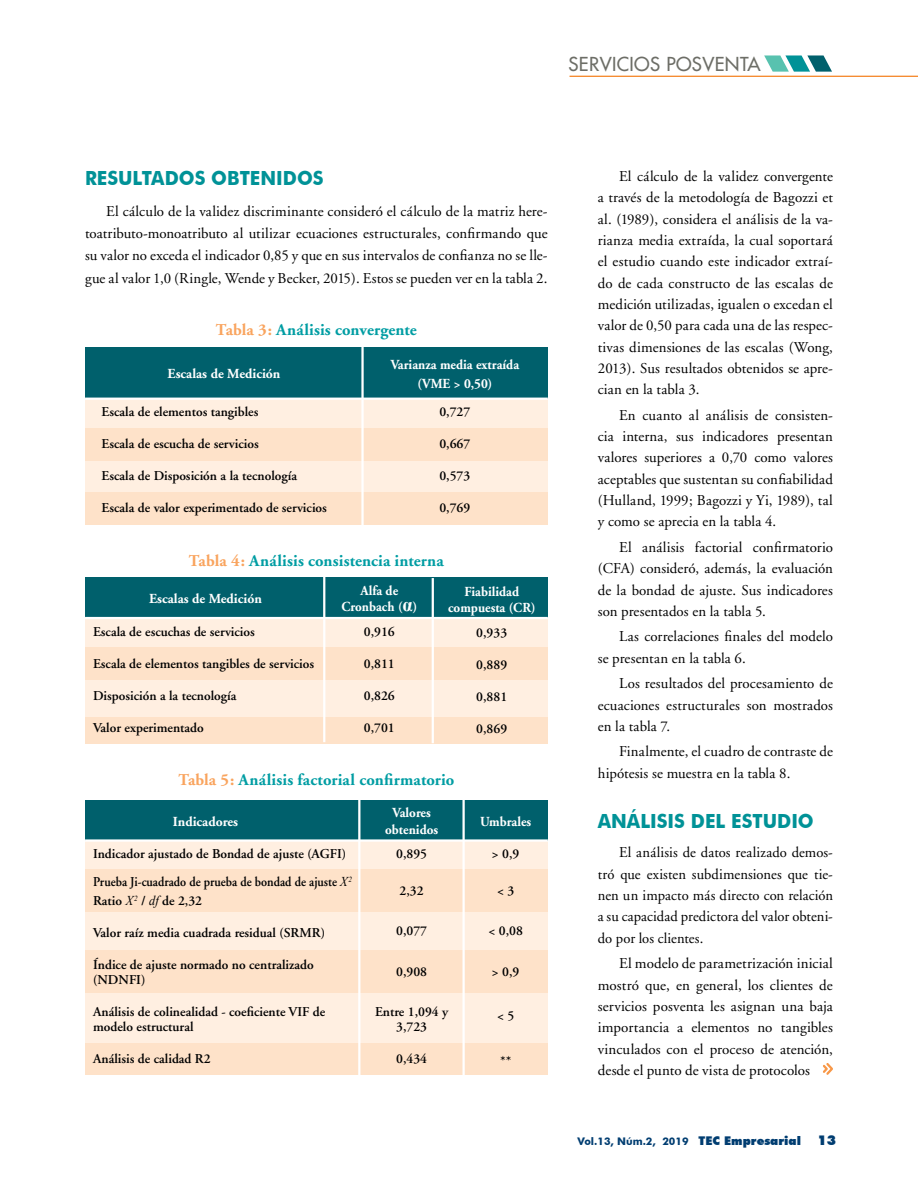
<style>
.page{position:relative;width:918px;height:1188px;background:#fff}
.page>*{position:absolute;margin:0;border:0;box-sizing:border-box;transform-origin:0 0}
.t1{font:700 19.5px "Futura BT";color:#009297;scale:.95 1}
.t2{font:18.75px "Futura";letter-spacing:.02em;color:#6d6e67}
.t3{font:700 16.5px "Adobe Garamond";letter-spacing:.005em;color:#009da3}
.t4{font:15px/21.3px "Adobe Garamond";letter-spacing:.005em;color:#000;text-align:justify}
.t5{font:700 13.8px/16.5px "Adobe Garamond";color:#fff;text-align:center;scale:.95 1}
.t6{font:700 13.8px "Adobe Garamond";color:#fff}
.t7{font:600 13.5px/15px "Adobe Garamond";color:#000}
.t8{font:700 10.5px "Futura BT";color:#003d71}
.s1{color:#f9a45e}
.s2{font-family:"Times New Roman";font-size:19.5px}
.s3{font-family:"Times New Roman";font-weight:400;font-style:italic}
.s4{font-weight:900;font-size:12px}
.s5{font-weight:900;font-size:13.5px}
</style>
<div class="page">
<svg style="left:823px;top:1063px;width:10px;height:12px"></svg>
<div style="left:85px;top:398px;width:463px;height:124px;background:#ffefe1"></div>
<div style="left:85px;top:617px;width:463px;height:124px;background:#ffefe1"></div>
<div style="left:85px;top:428px;width:463px;height:33px;background:#fee2c9"></div>
<div style="left:85px;top:647px;width:463px;height:33px;background:#fee2c9"></div>
<div style="left:85px;top:492px;width:463px;height:33px;background:#fee2c9"></div>
<div style="left:85px;top:717px;width:463px;height:26px;background:#fee2c9"></div>
<div style="left:85px;top:348px;width:463px;height:51px;background:#00606c"></div>
<div style="left:85px;top:578px;width:463px;height:40px;background:#00606c"></div>
<hr style="left:361px;top:347px;width:3px;height:182px;background:#fff">
<hr style="left:323px;top:577px;width:2px;height:165px;background:#fff">
<hr style="left:432px;top:578px;width:2px;height:165px;background:#fff">
<hr style="left:85px;top:398px;width:463px;height:2px;background:#fff">
<hr style="left:85px;top:617px;width:463px;height:2px;background:#fff">
<div style="left:85px;top:839px;width:463px;height:236px;background:#ffefe1"></div>
<div style="left:85px;top:869px;width:463px;height:43px;background:#fee2c9"></div>
<div style="left:85px;top:951px;width:463px;height:42px;background:#fee2c9"></div>
<div style="left:85px;top:1043px;width:463px;height:32px;background:#fee2c9"></div>
<div style="left:85px;top:800px;width:463px;height:41px;background:#00606c"></div>
<hr style="left:358px;top:800px;width:2px;height:278px;background:#fff">
<hr style="left:462px;top:800px;width:3px;height:278px;background:#fff">
<hr style="left:85px;top:839px;width:463px;height:3px;background:#fff">
<hr style="left:570px;top:76px;width:348px;height:1px;background:#f58220">
<svg style="left:764px;top:55px;width:68px;height:17px"></svg>
<p class="t2" style="left:569px;top:52px;width:194px">SERVICIOS POSVENTA</p>
<h1 class="t1" style="left:85px;top:166px;width:253px">RESULTADOS OBTENIDOS</h1>
<p class="t4" style="left:85px;top:200px;width:464px;line-height:22.4px;text-indent:21px">El cálculo de la validez discriminante consideró el cálculo de la matriz here&shy;toatributo-monoatributo al utilizar ecuaciones estructurales, confirmando que su valor no exceda el indicador 0,85 y que en sus intervalos de confianza no se lle&shy;gue al valor 1,0 (Ringle, Wende y Becker, 2015). Estos se pueden ver en la tabla 2.</p>
<p class="t3" style="left:216px;top:320px;width:202px"><span class="s1">Tabla 3:</span> Análisis convergente</p>
<p class="t6" style="left:168px;top:366px;width:114px">Escalas de Medición</p>
<p class="t7" style="left:102px;top:405px;width:158px">Escala de elementos tangibles</p>
<p class="t7" style="left:102px;top:437px;width:159px">Escala de escucha de servicios</p>
<p class="t7" style="left:102px;top:469px;width:197px">Escala de Disposición a la tecnología</p>
<p class="t7" style="left:102px;top:501px;width:227px">Escala de valor experimentado de servicios</p>
<p class="t5" style="left:391px;top:356px;width:137px;line-height:18.6px">Varianza media extraída (VME &gt; 0,50)</p>
<p class="t7" style="left:439px;top:405px;width:32px">0,727</p>
<p class="t7" style="left:439px;top:437px;width:32px">0,667</p>
<p class="t7" style="left:439px;top:469px;width:32px">0,573</p>
<p class="t7" style="left:439px;top:501px;width:32px">0,769</p>
<p class="t3" style="left:189px;top:551px;width:256px"><span class="s1">Tabla 4:</span> Análisis consistencia interna</p>
<p class="t6" style="left:149px;top:591px;width:114px">Escalas de Medición</p>
<p class="t7" style="left:93px;top:624px;width:163px">Escala de escuchas de servicios</p>
<p class="t7" style="left:93px;top:656px;width:223px">Escala de elementos tangibles de servicios</p>
<p class="t7" style="left:93px;top:688px;width:145px">Disposición a la tecnología</p>
<p class="t7" style="left:93px;top:720px;width:112px">Valor experimentado</p>
<p class="t5" style="left:341px;top:582px;width:81px">Alfa de<br>Cronbach (<span class="s2">α</span>)</p>
<p class="t5" style="left:448px;top:584px;width:93px">Fiabilidad compuesta (CR)</p>
<p class="t7" style="left:364px;top:624px;width:32px">0,916</p>
<p class="t7" style="left:364px;top:656px;width:32px">0,811</p>
<p class="t7" style="left:364px;top:688px;width:32px">0,826</p>
<p class="t7" style="left:364px;top:720px;width:32px">0,701</p>
<p class="t7" style="left:476px;top:625px;width:32px">0,933</p>
<p class="t7" style="left:476px;top:657px;width:32px">0,889</p>
<p class="t7" style="left:476px;top:689px;width:32px">0,881</p>
<p class="t7" style="left:476px;top:721px;width:32px">0,869</p>
<p class="t3" style="left:178px;top:771px;width:277px"><span class="s1">Tabla 5:</span> Análisis factorial confirmatorio</p>
<p class="t6" style="left:173px;top:814px;width:67px">Indicadores</p>
<p class="t5" style="left:385px;top:805px;width:57px">Valores obtenidos</p>
<p class="t5" style="left:480px;top:813px;width:55px">Umbrales</p>
<p class="t7" style="left:396px;top:847px;width:32px">0,895</p>
<p class="t7" style="left:400px;top:883px;width:26px">2,32</p>
<p class="t7" style="left:396px;top:924px;width:32px">0,077</p>
<p class="t7" style="left:396px;top:964px;width:32px">0,908</p>
<p class="t7" style="left:375px;top:1005px;width:75px;text-align:center">Entre 1,094 y<br>3,723</p>
<p class="t7" style="left:396px;top:1052px;width:32px">0,434</p>
<p class="t7" style="left:93px;top:840px;width:261px;line-height:27.8px">Indicador ajustado de Bondad de ajuste (AGFI)<br>Prueba Ji-cuadrado de prueba de bondad de ajuste <span class="s3">X</span> <sup>2</sup></p>
<p class="t7" style="left:93px;top:894px;width:111px">Ratio <span class="s3">X</span> <sup>2</sup> / <span class="s3">df</span> de 2,32</p>
<p class="t7" style="left:93px;top:926px;width:233px">Valor raíz media cuadrada residual (SRMR)</p>
<p class="t7" style="left:93px;top:958px;width:222px">Índice de ajuste normado no centralizado (NDNFI)</p>
<p class="t7" style="left:93px;top:1005px;width:234px">Análisis de colinealidad - coeficiente VIF de modelo estructural</p>
<p class="t7" style="left:93px;top:1052px;width:119px">Análisis de calidad R2</p>
<p class="t7" style="left:492px;top:847px;width:29px">&gt; 0,9</p>
<p class="t7" style="left:497px;top:883px;width:19px">&lt; 3</p>
<p class="t7" style="left:489px;top:924px;width:36px">&lt; 0,08</p>
<p class="t7" style="left:492px;top:964px;width:29px">&gt; 0,9</p>
<p class="t7" style="left:497px;top:1009px;width:19px">&lt; 5</p>
<p class="t7" style="left:500px;top:1054px;width:13px">**</p>
<p class="t4" style="left:598px;top:166px;width:237px;text-indent:21px">El cálculo de la validez convergente a través de la metodología de Bagozzi et al. (1989), considera el análisis de la va&shy;rianza media extraída, la cual soportará el estudio cuando este indicador extraí&shy;do de cada constructo de las escalas de medición utilizadas, igualen o excedan el valor de 0,50 para cada una de las respec&shy;tivas dimensiones de las escalas (Wong, 2013). Sus resultados obtenidos se apre&shy;cian en la tabla 3.</p>
<p class="t4" style="left:598px;top:405px;width:237px;text-indent:21px">En cuanto al análisis de consisten&shy;cia interna, sus indicadores presentan valores superiores a 0,70 como valores aceptables que sustentan su confiabilidad (Hulland, 1999; Bagozzi y Yi, 1989), tal y como se aprecia en la tabla 4.</p>
<p class="t4" style="left:598px;top:537px;width:237px;text-indent:21px">El análisis factorial confirmatorio (CFA) consideró, además, la evaluación de la bondad de ajuste. Sus indicadores son presentados en la tabla 5.</p>
<p class="t4" style="left:598px;top:626px;width:237px;text-indent:21px">Las correlaciones finales del modelo se presentan en la tabla 6.</p>
<p class="t4" style="left:598px;top:673px;width:237px;text-indent:21px">Los resultados del procesamiento de ecuaciones estructurales son mostrados en la tabla 7.</p>
<p class="t4" style="left:598px;top:741px;width:237px;text-indent:21px">Finalmente, el cuadro de contraste de hipótesis se muestra en la tabla 8.</p>
<h1 class="t1" style="left:598px;top:809px;width:229px">ANÁLISIS DEL ESTUDIO</h1>
<p class="t4" style="left:598px;top:842px;width:237px;text-indent:21px">El análisis de datos realizado demos&shy;tró que existen subdimensiones que tie&shy;nen un impacto más directo con relación a su capacidad predictora del valor obteni&shy;do por los clientes.</p>
<p class="t4" style="left:598px;top:953px;width:237px;text-indent:21px">El modelo de parametrización inicial mostró que, en general, los clientes de servicios posventa les asignan una baja importancia a elementos no tangibles vinculados con el proceso de atención, desde el punto de vista de protocolos</p>
<p class="t8" style="left:578px;top:1135px;width:260px">Vol.13, Núm.2, 2019 <span class="s4">TEC Empresarial</span> <span class="s5">13</span></p>
</div>
